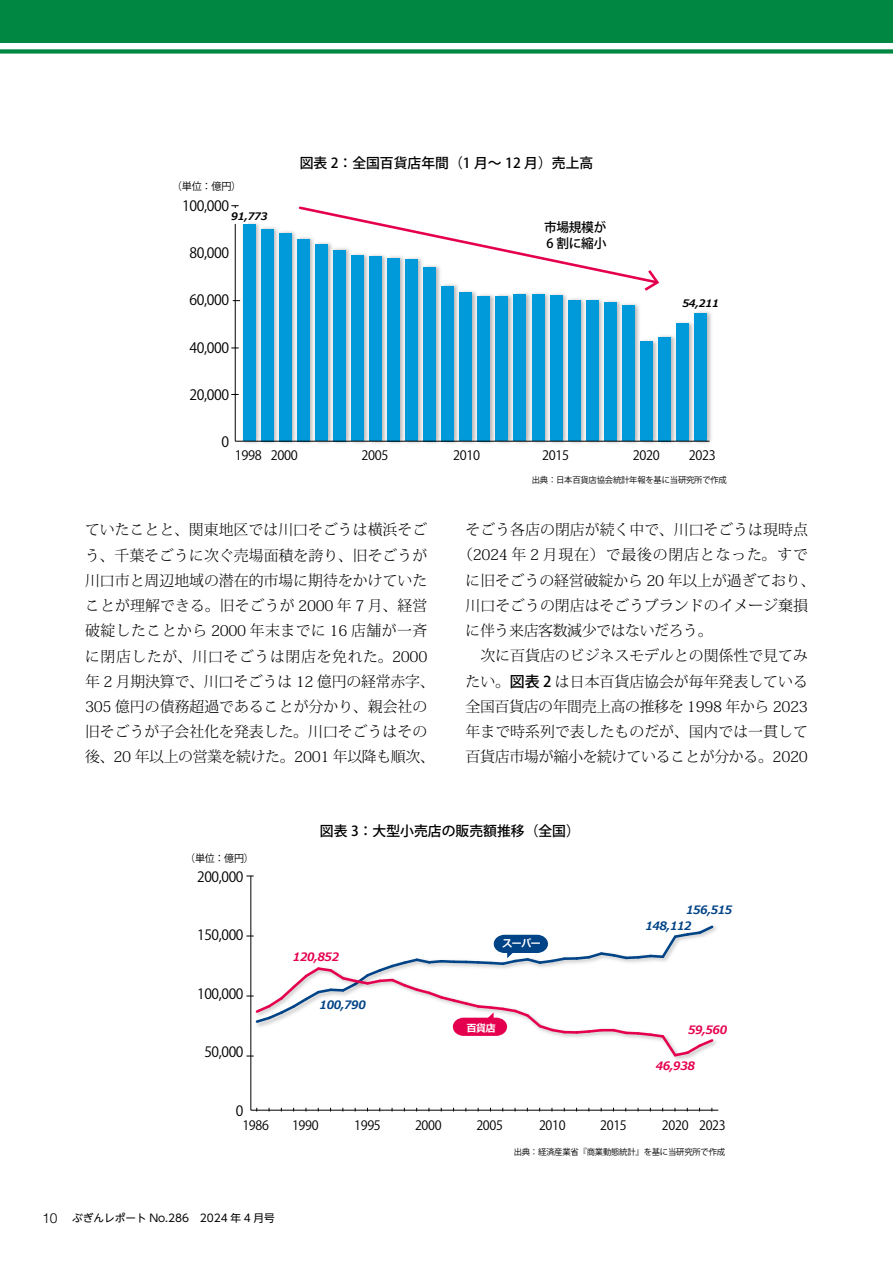
<style>
.page{position:relative;width:893px;height:1263px;background:#fff}
.page>*{position:absolute;margin:0;border:0;box-sizing:border-box;transform-origin:0 0}
.t1{font:300 14.85px/25.2px "Koz Min Pr 6 N";color:#000}
.t2{font:300 14.85px "Koz Min Pr 6 N";letter-spacing:-.025em;color:#000}
.t3{font:300 14.85px "Koz Min Pr 6 N";letter-spacing:.055em;color:#000}
.t4{font:14.25px "Koz Go Pr 6 N";letter-spacing:-.025em;color:#000}
.t5{font:14.1px "Koz Go Pr 6 N";letter-spacing:-.025em;color:#000}
.t6{font:500 13.8px "Koz Go Pr 6 N";color:#000}
.t7{font:12.9px "Koz Go Pr 6 N";letter-spacing:-.025em;color:#000}
.t8{font:500 12.9px/16.5px "Koz Go Pr 6 N";letter-spacing:-.025em;color:#000}
.t9{font:italic 700 11.55px "Meiryo";letter-spacing:-.035em;color:#004386;scale:.95 1}
.t10{font:italic 700 11.55px "Meiryo";letter-spacing:-.035em;color:#e5004f;scale:.95 1}
.t11{font:10.65px "UD Shin Go NT Pro";color:#000}
.t12{font:10.35px "Koz Go Pr 6 N";letter-spacing:-.025em;color:#000}
.t13{font:italic 700 10.35px "Meiryo";letter-spacing:-.025em;color:#000}
.t14{font:italic 700 10.35px "Meiryo";letter-spacing:-.035em;color:#fff;scale:.95 1}
.t15{font:8.55px "Koz Go Pr 6 N";letter-spacing:-.025em;color:#000}
.s1{font-family:"Koz Go Pr 6 N";font-weight:500}
.s2{font-family:"Helvetica LT Std";font-weight:300;font-size:13.8px}
</style>
<div class="page">
<div style="left:0;top:0;width:893px;height:43px;background:#008842"></div>
<div style="left:0;top:49px;width:893px;height:5px;background:#008842"></div>
<hr style="left:235px;top:205px;width:1px;height:236px;background:#000">
<img style="left:239px;top:223px;width:473px;height:221px">
<div style="left:243px;top:225px;width:13px;height:216px;background:#0099d9"></div>
<div style="left:261px;top:229px;width:13px;height:212px;background:#0099d9"></div>
<div style="left:279px;top:233px;width:13px;height:208px;background:#0099d9"></div>
<div style="left:297px;top:239px;width:13px;height:202px;background:#0099d9"></div>
<div style="left:315px;top:244px;width:13px;height:197px;background:#0099d9"></div>
<div style="left:333px;top:250px;width:13px;height:191px;background:#0099d9"></div>
<div style="left:351px;top:255px;width:13px;height:186px;background:#0099d9"></div>
<div style="left:369px;top:256px;width:13px;height:185px;background:#0099d9"></div>
<div style="left:387px;top:258px;width:13px;height:183px;background:#0099d9"></div>
<div style="left:405px;top:259px;width:13px;height:182px;background:#0099d9"></div>
<div style="left:423px;top:267px;width:13px;height:174px;background:#0099d9"></div>
<div style="left:441px;top:286px;width:13px;height:155px;background:#0099d9"></div>
<div style="left:459px;top:293px;width:13px;height:148px;background:#0099d9"></div>
<div style="left:477px;top:296px;width:13px;height:145px;background:#0099d9"></div>
<div style="left:495px;top:296px;width:13px;height:145px;background:#0099d9"></div>
<div style="left:513px;top:295px;width:13px;height:146px;background:#0099d9"></div>
<div style="left:531px;top:295px;width:13px;height:146px;background:#0099d9"></div>
<div style="left:550px;top:296px;width:13px;height:145px;background:#0099d9"></div>
<div style="left:568px;top:300px;width:13px;height:141px;background:#0099d9"></div>
<div style="left:586px;top:301px;width:13px;height:140px;background:#0099d9"></div>
<div style="left:604px;top:302px;width:13px;height:139px;background:#0099d9"></div>
<div style="left:622px;top:305px;width:13px;height:136px;background:#0099d9"></div>
<div style="left:640px;top:342px;width:13px;height:99px;background:#0099d9"></div>
<div style="left:658px;top:337px;width:13px;height:104px;background:#0099d9"></div>
<div style="left:676px;top:324px;width:13px;height:117px;background:#0099d9"></div>
<div style="left:694px;top:313px;width:13px;height:128px;background:#0099d9"></div>
<hr style="left:235px;top:441px;width:474px;height:1px;background:#000">
<div style="left:231px;top:209px;width:17px;height:15px;background:#fff"></div>
<svg style="left:297px;top:206px;width:362px;height:85px"></svg>
<hr style="left:251px;top:1110px;width:467px;height:1px;background:#000">
<hr style="left:250px;top:876px;width:1px;height:234px;background:#000">
<svg style="left:246px;top:923px;width:469px;height:136px"></svg>
<p class="t12" style="left:172px;top:181px;width:71px">（単位：億円）</p>
<p class="t4" style="left:182px;top:198px;width:49px">100,000</p>
<p class="t13" style="left:231px;top:209px;width:38px">91,773</p>
<p class="t4" style="left:189px;top:245px;width:41px">80,000</p>
<p class="t4" style="left:189px;top:292px;width:41px">60,000</p>
<p class="t4" style="left:189px;top:339px;width:41px">40,000</p>
<p class="t4" style="left:189px;top:386px;width:41px">20,000</p>
<p class="t4" style="left:221px;top:434px;width:9px">0</p>
<p class="t6" style="left:300px;top:155px;width:295px">図表 2：全国百貨店年間（1 月～ 12 月）売上高</p>
<p class="t8" style="left:544px;top:219px;width:64px">市場規模が<br>6 割に縮小</p>
<p class="t13" style="left:682px;top:295px;width:38px">54,211</p>
<p class="t7" style="left:235px;top:448px;width:65px">1998 2000</p>
<p class="t7" style="left:361px;top:448px;width:28px">2005</p>
<p class="t7" style="left:453px;top:448px;width:28px">2010</p>
<p class="t7" style="left:542px;top:448px;width:28px">2015</p>
<p class="t7" style="left:633px;top:448px;width:28px">2020</p>
<p class="t7" style="left:689px;top:448px;width:28px">2023</p>
<p class="t15" style="left:532px;top:475px;width:197px">出典：日本百貨店協会統計年報を基に当研究所で作成</p>
<p class="t1" style="left:85px;top:518px;width:351px">ていたことと、関東地区では川口そごうは横浜そごう、千葉そごうに次ぐ売場面積を誇り、旧そごうが川口市と周辺地域の潜在的市場に期待をかけていたことが理解できる。旧そごうが 2000 年 7 月、経営破綻したことから 2000 年末までに 16 店舗が一斉に閉店したが、川口そごうは閉店を免れた。2000年 2 月期決算で、川口そごうは 12 億円の経常赤字、<br>305 億円の債務超過であることが分かり、親会社の旧そごうが子会社化を発表した。川口そごうはその後、20 年以上の営業を続けた。2001 年以降も順次、</p>
<p class="t1" style="left:466px;top:517px;width:344px">そごう各店の閉店が続く中で、川口そごうは現時点</p>
<p class="t3" style="left:458px;top:547px;width:351px">（2024 年 2 月現在）で最後の閉店となった。すで</p>
<p class="t1" style="left:466px;top:568px;width:351px">に旧そごうの経営破綻から 20 年以上が過ぎており、</p>
<p class="t1" style="left:466px;top:593px;width:344px">川口そごうの閉店はそごうブランドのイメージ棄損</p>
<p class="t2" style="left:466px;top:622px;width:249px">に伴う来店客数減少ではないだろう。</p>
<p class="t1" style="left:466px;top:644px;width:344px">　次に百貨店のビジネスモデルとの関係性で見てみ</p>
<p class="t1" style="left:466px;top:669px;width:344px">たい。<span class="s1">図表 2</span> は日本百貨店協会が毎年発表している</p>
<p class="t2" style="left:466px;top:698px;width:344px">全国百貨店の年間売上高の推移を 1998 年から 2023</p>
<p class="t1" style="left:466px;top:719px;width:344px">年まで時系列で表したものだが、国内では一貫して</p>
<p class="t1" style="left:466px;top:745px;width:344px">百貨店市場が縮小を続けていることが分かる。2020</p>
<p class="t12" style="left:185px;top:852px;width:70px">（単位：億円）</p>
<p class="t5" style="left:197px;top:868px;width:48px">200,000</p>
<p class="t5" style="left:197px;top:927px;width:48px">150,000</p>
<p class="t5" style="left:197px;top:985px;width:48px">100,000</p>
<p class="t5" style="left:204px;top:1044px;width:41px">50,000</p>
<p class="t5" style="left:236px;top:1103px;width:9px">0</p>
<p class="t6" style="left:320px;top:823px;width:261px">図表 3：大型小売店の販売額推移（全国）</p>
<p class="t10" style="left:293px;top:949px;width:50px">120,852</p>
<p class="t9" style="left:320px;top:997px;width:50px">100,790</p>
<p class="t14" style="left:502px;top:936px;width:42px">スーパー</p>
<p class="t14" style="left:467px;top:1021px;width:32px">百貨店</p>
<p class="t9" style="left:686px;top:901px;width:50px">156,515</p>
<p class="t9" style="left:645px;top:918px;width:50px">148,112</p>
<p class="t10" style="left:688px;top:1021px;width:43px">59,560</p>
<p class="t10" style="left:656px;top:1058px;width:43px">46,938</p>
<p class="t7" style="left:242px;top:1118px;width:28px">1986</p>
<p class="t7" style="left:292px;top:1118px;width:28px">1990</p>
<p class="t11" style="left:42px;top:1210px;width:234px"><span class="s2">10</span> ぶぎんレポート No.286　2024 年 4 月号</p>
<p class="t7" style="left:354px;top:1118px;width:28px">1995</p>
<p class="t7" style="left:415px;top:1118px;width:28px">2000</p>
<p class="t7" style="left:476px;top:1118px;width:28px">2005</p>
<p class="t7" style="left:539px;top:1118px;width:28px">2010</p>
<p class="t7" style="left:600px;top:1118px;width:28px">2015</p>
<p class="t7" style="left:662px;top:1118px;width:65px">2020 2023</p>
<p class="t15" style="left:514px;top:1147px;width:213px">出典：経済産業省『商業動態統計』を基に当研究所で作成</p>
</div>
